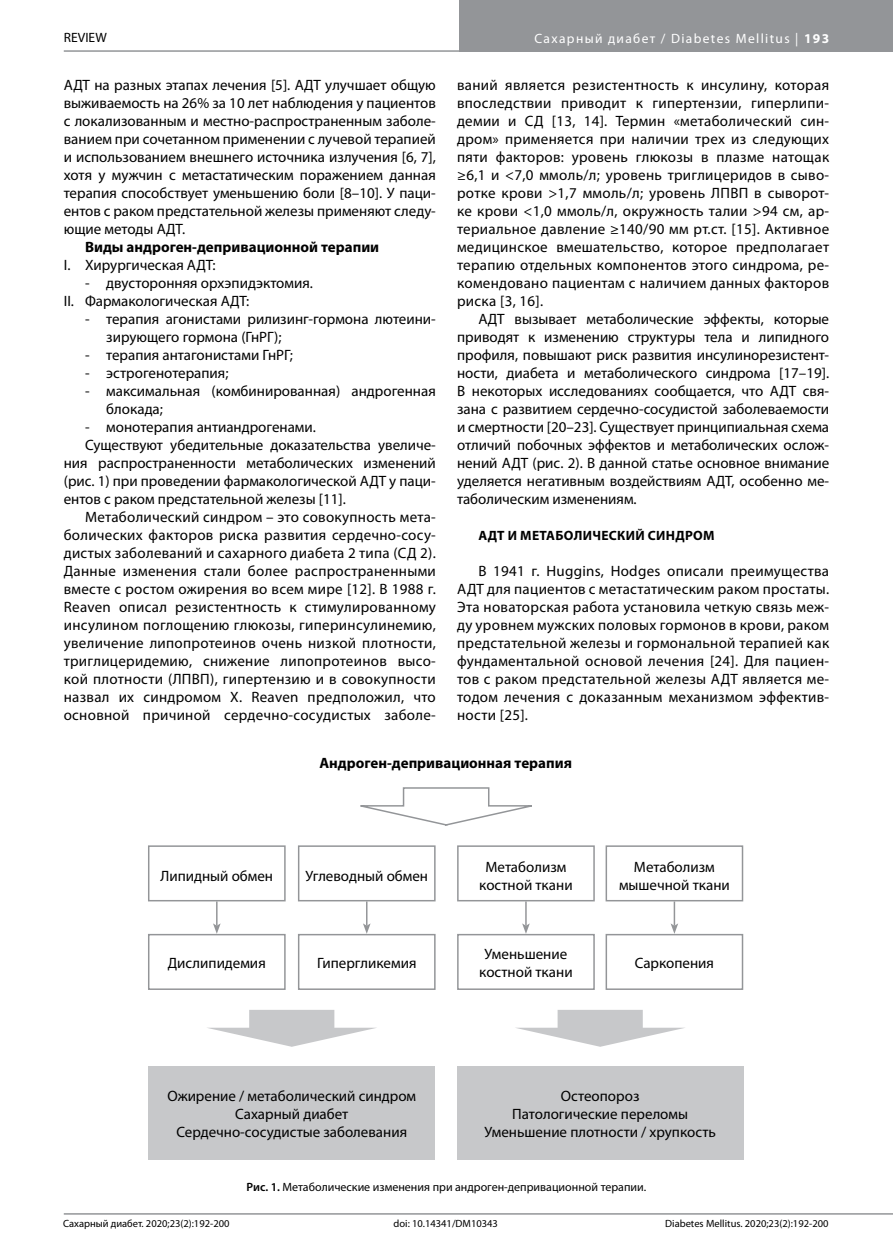
<style>
.page{position:relative;width:893px;height:1255px;background:#fff}
.page>*{position:absolute;margin:0;border:0;box-sizing:border-box;transform-origin:0 0}
.t1{font:15px/18px "Myriad Pro";color:#000;text-align:center}
.t2{font:15px "Myriad Pro";letter-spacing:.02em;color:#000}
.t3{font:700 15px "Myriad Pro";color:#000}
.t4{font:13.5px "Myriad Pro";letter-spacing:.1em;color:#fff}
.t5{font:700 13.5px "Myriad Pro";letter-spacing:.025em;color:#000}
.t6{font:13.5px "Myriad Pro";color:#000}
.t7{font:12px "Myriad Pro";color:#000}
.t8{font:10.5px "Myriad Pro";color:#000}
.s1{font-weight:700}
.s2{font-weight:600}
</style>
<div class="page">
<hr style="left:64px;top:50px;width:829px;height:2px;background:#939598">
<hr style="left:64px;top:1213px;width:829px;height:1px;background:#939598">
<div style="left:459px;top:0;width:434px;height:51px;background:#939598"></div>
<div style="left:148px;top:845px;width:138px;height:56px;border:1px solid #939598"></div>
<div style="left:298px;top:845px;width:138px;height:56px;border:1px solid #939598"></div>
<div style="left:457px;top:845px;width:138px;height:56px;border:1px solid #939598"></div>
<div style="left:606px;top:845px;width:137px;height:56px;border:1px solid #939598"></div>
<div style="left:148px;top:933px;width:138px;height:56px;border:1px solid #939598"></div>
<div style="left:298px;top:933px;width:138px;height:56px;border:1px solid #939598"></div>
<div style="left:457px;top:933px;width:138px;height:56px;border:1px solid #939598"></div>
<div style="left:606px;top:933px;width:137px;height:56px;border:1px solid #939598"></div>
<div style="left:149px;top:1066px;width:286px;height:94px;background:#c7c8ca"></div>
<div style="left:457px;top:1066px;width:286px;height:94px;background:#c7c8ca"></div>
<svg style="left:360px;top:787px;width:172px;height:39px"></svg>
<svg style="left:207px;top:1010px;width:170px;height:36px"></svg>
<svg style="left:515px;top:1010px;width:170px;height:36px"></svg>
<hr style="left:216px;top:901px;width:2px;height:24px;background:#939598">
<svg style="left:213px;top:923px;width:8px;height:10px"></svg>
<svg style="left:363px;top:901px;width:8px;height:32px"></svg>
<hr style="left:525px;top:901px;width:2px;height:24px;background:#939598">
<svg style="left:522px;top:923px;width:8px;height:10px"></svg>
<svg style="left:671px;top:901px;width:7px;height:32px"></svg>
<p class="t6" style="left:64px;top:29px;width:44px">REVIEW</p>
<p class="t4" style="left:534px;top:30px;width:296px">Сахарный диабет / Diabetes Mellitus | <span class="s1">193</span></p>
<p class="t1" style="left:64px;top:76px;width:374px;text-align:justify">АДТ на разных этапах лечения [5]. АДТ улучшает общую выживаемость на 26% за 10 лет наблюдения у пациентов с локализованным и местно-распространенным заболе&shy;ванием при сочетанном применении с лучевой терапией и использованием внешнего источника излучения [6, 7], хотя у мужчин с метастатическим поражением данная терапия способствует уменьшению боли [8–10]. У паци&shy;ентов с раком предстательной железы применяют следу&shy;ющие методы АДТ.</p>
<p class="t3" style="left:85px;top:237px;width:296px">Виды андроген-депривационной терапии</p>
<p class="t1" style="left:64px;top:256px;width:153px">I. Хирургическая АДТ:</p>
<p class="t1" style="left:64px;top:274px;width:251px;text-align:left;text-indent:21px">- двусторонняя орхэпидэктомия.<br>II. Фармакологическая АДТ:</p>
<p class="t1" style="left:106px;top:310px;width:331px;text-align:left;text-indent:-21px">- терапия агонистами рилизинг-гормона лютеини&shy;зирующего гормона (ГнРГ);</p>
<p class="t1" style="left:85px;top:346px;width:209px">- терапия антагонистами ГнРГ;</p>
<p class="t1" style="left:85px;top:364px;width:145px">- эстрогенотерапия;</p>
<p class="t1" style="left:106px;top:382px;width:331px;text-align:left;text-indent:-21px">- максимальная (комбинированная) андрогенная блокада;</p>
<p class="t1" style="left:85px;top:418px;width:232px">- монотерапия антиандрогенами.</p>
<p class="t1" style="left:85px;top:436px;width:352px">Существуют убедительные доказательства увеличе-</p>
<p class="t1" style="left:64px;top:454px;width:374px">ния распространенности метаболических изменений</p>
<p class="t1" style="left:64px;top:472px;width:374px">(рис. 1) при проведении фармакологической АДТ у паци-</p>
<p class="t1" style="left:64px;top:490px;width:284px">ентов с раком предстательной железы [11].</p>
<p class="t2" style="left:85px;top:508px;width:352px">Метаболический синдром – это совокупность мета-</p>
<p class="t2" style="left:64px;top:526px;width:374px">болических факторов риска развития сердечно-сосу-</p>
<p class="t2" style="left:64px;top:544px;width:374px">дистых заболеваний и сахарного диабета 2 типа (СД 2).</p>
<p class="t2" style="left:64px;top:562px;width:374px">Данные изменения стали более распространенными</p>
<p class="t2" style="left:64px;top:580px;width:374px">вместе с ростом ожирения во всем мире [12]. В 1988 г.</p>
<p class="t2" style="left:64px;top:598px;width:374px">Reaven описал резистентность к стимулированному</p>
<p class="t2" style="left:64px;top:616px;width:374px">инсулином поглощению глюкозы, гиперинсулинемию,</p>
<p class="t2" style="left:64px;top:634px;width:374px">увеличение липопротеинов очень низкой плотности,</p>
<p class="t2" style="left:64px;top:652px;width:374px">триглицеридемию, снижение липопротеинов высо-</p>
<p class="t2" style="left:64px;top:670px;width:374px">кой плотности (ЛПВП), гипертензию и в совокупности</p>
<p class="t2" style="left:64px;top:688px;width:374px">назвал их синдромом X. Reaven предположил, что</p>
<p class="t2" style="left:64px;top:706px;width:374px">основной причиной сердечно-сосудистых заболе-</p>
<p class="t1" style="left:457px;top:76px;width:374px;text-align:justify">ваний является резистентность к инсулину, которая впоследствии приводит к гипертензии, гиперлипи&shy;демии и СД [13, 14]. Термин «метаболический син&shy;дром» применяется при наличии трех из следующих пяти факторов: уровень глюкозы в плазме натощак ≥6,1 и &lt;7,0 ммоль/л; уровень триглицеридов в сыво&shy;ротке крови &gt;1,7 ммоль/л; уровень ЛПВП в сыворот&shy;ке крови &lt;1,0 ммоль/л, окружность талии &gt;94 см, ар&shy;териальное давление ≥140/90 мм рт.ст. [15]. Активное медицинское вмешательство, которое предполагает терапию отдельных компонентов этого синдрома, ре&shy;комендовано пациентам с наличием данных факторов риска [3, 16].</p>
<p class="t1" style="left:457px;top:310px;width:374px;text-align:justify;text-indent:21px">АДТ вызывает метаболические эффекты, которые приводят к изменению структуры тела и липидного профиля, повышают риск развития инсулинорезистент&shy;ности, диабета и метаболического синдрома [17–19].<br>В некоторых исследованиях сообщается, что АДТ свя&shy;зана с развитием сердечно-сосудистой заболеваемости и смертности [20–23]. Существует принципиальная схема отличий побочных эффектов и метаболических ослож&shy;нений АДТ (рис. 2). В данной статье основное внимание уделяется негативным воздействиям АДТ, особенно ме&shy;таболическим изменениям.</p>
<p class="t5" style="left:478px;top:527px;width:238px">АДТ И МЕТАБОЛИЧЕСКИЙ СИНДРОМ</p>
<p class="t1" style="left:457px;top:562px;width:374px;text-align:justify;text-indent:21px">В 1941 г. Huggins, Hodges описали преимущества АДТ для пациентов с метастатическим раком простаты.<br>Эта новаторская работа установила четкую связь меж&shy;ду уровнем мужских половых гормонов в крови, раком предстательной железы и гормональной терапией как фундаментальной основой лечения [24]. Для пациен&shy;тов с раком предстательной железы АДТ является ме&shy;тодом лечения с доказанным механизмом эффектив&shy;ности [25].</p>
<p class="t3" style="left:319px;top:753px;width:254px">Андроген-депривационная терапия</p>
<p class="t1" style="left:160px;top:866px;width:114px">Липидный обмен</p>
<p class="t1" style="left:305px;top:866px;width:124px">Углеводный обмен</p>
<p class="t1" style="left:479px;top:857px;width:95px">Метаболизм костной ткани</p>
<p class="t1" style="left:619px;top:857px;width:112px">Метаболизм мышечной ткани</p>
<p class="t1" style="left:168px;top:953px;width:99px">Дислипидемия</p>
<p class="t1" style="left:317px;top:953px;width:101px">Гипергликемия</p>
<p class="t1" style="left:479px;top:944px;width:95px">Уменьшение костной ткани</p>
<p class="t1" style="left:635px;top:953px;width:81px">Саркопения</p>
<p class="t1" style="left:167px;top:1086px;width:250px">Ожирение / метаболический синдром<br>Сахарный диабет<br>Сердечно-сосудистые заболевания</p>
<p class="t1" style="left:484px;top:1086px;width:233px">Остеопороз<br>Патологические переломы<br>Уменьшение плотности / хрупкость</p>
<p class="t7" style="left:247px;top:1179px;width:401px"><span class="s2">Рис. 1.</span> Метаболические изменения при андроген-депривационной терапии.</p>
<p class="t8" style="left:63px;top:1216px;width:168px">Сахарный диабет. 2020;23(2):192-200</p>
<p class="t8" style="left:394px;top:1216px;width:106px">doi: 10.14341/DM10343</p>
<p class="t8" style="left:665px;top:1216px;width:165px">Diabetes Mellitus. 2020;23(2):192-200</p>
</div>
